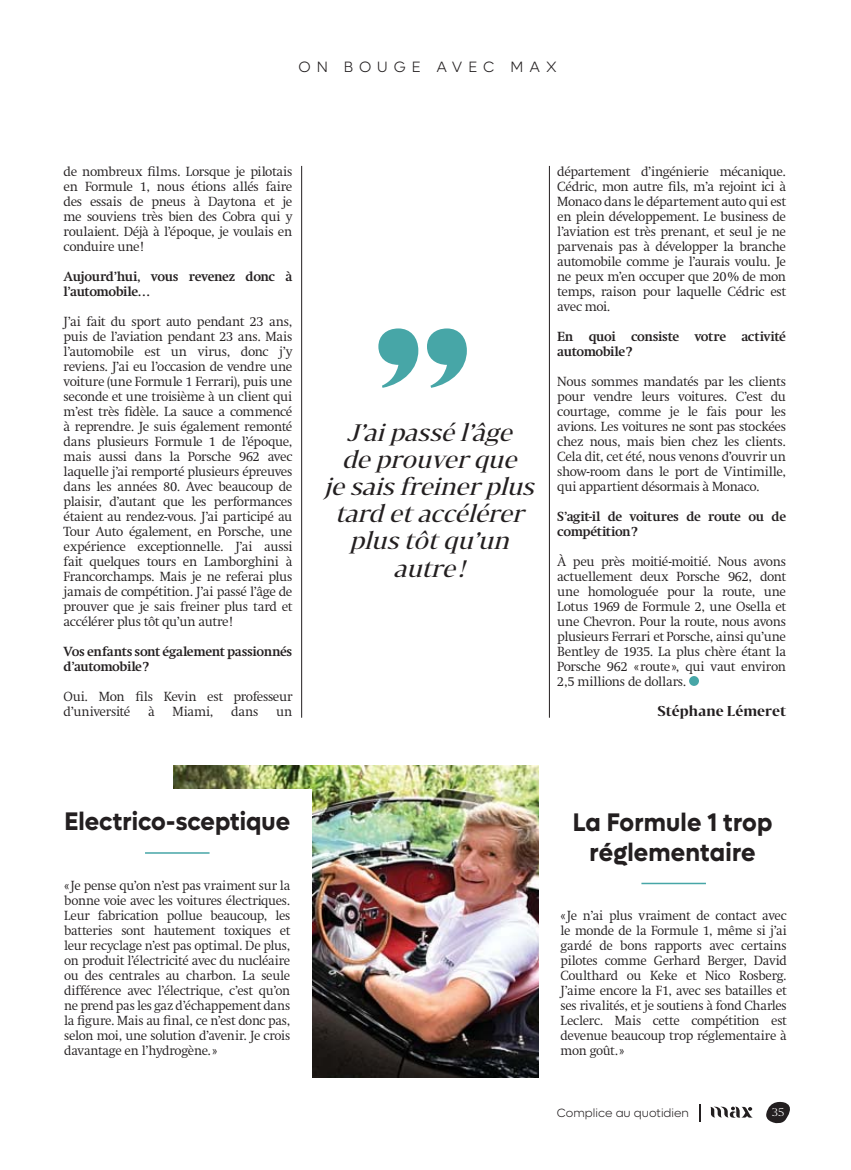
<style>
.page{position:relative;width:851px;height:1170px;background:#fff}
.page>*{position:absolute;margin:0;border:0;box-sizing:border-box;transform-origin:0 0}
.t1{font:700 196.5px "Bw Darius";color:#47a6a7}
.t2{font:700 25.5px/30px "Lufga";color:#231f20;text-align:center;scale:.95 1}
.t3{font:italic 22.5px/27px "Bw Darius";color:#231f20;text-align:center}
.t4{font:300 15px "Lufga";letter-spacing:.4em;color:#231f20}
.t5{font:300 13.5px/15px "Swift LT Std";letter-spacing:-.025em;color:#231f20;text-align:justify}
.t6{font:700 13.5px/15px "Swift LT Std";letter-spacing:-.035em;color:#231f20}
.t7{font:700 13.5px "Bw Darius";letter-spacing:.005em;color:#231f20}
.t8{font:300 12px "Lufga";color:#231f20}
.t9{font:300 10.5px "Bw Darius";color:#fff}
</style>
<div class="page">
<svg style="left:766px;top:1101px;width:24px;height:23px"></svg>
<img style="left:173px;top:765px;width:365px;height:312px">
<div style="left:30px;top:789px;width:282px;height:300px;background:#fff"></div>
<hr style="left:145px;top:852px;width:64px;height:1px;background:#47a6a7">
<hr style="left:641px;top:882px;width:64px;height:2px;background:#47a6a7">
<div style="left:689px;top:676px;width:9px;height:10px;background:#47a6a7;border-radius:50%"></div>
<hr style="left:301px;top:166px;width:1px;height:551px;background:#231f20">
<hr style="left:549px;top:166px;width:1px;height:551px;background:#231f20">
<svg style="left:699px;top:1104px;width:1px;height:17px"></svg>
<svg style="left:710px;top:1106px;width:43px;height:11px"></svg>
<p class="t4" style="left:298px;top:58px;width:260px">ON BOUGE AVEC MAX</p>
<p class="t5" style="left:64px;top:165px;width:230px">de nombreux films. Lorsque je pilotais en Formule 1, nous étions allés faire des essais de pneus à Daytona et je me souviens très bien des Cobra qui y roulaient. Déjà à l’époque, je voulais en conduire une !</p>
<p class="t6" style="left:64px;top:269px;width:230px">Aujourd’hui, vous revenez donc à l’automobile…</p>
<p class="t5" style="left:64px;top:315px;width:230px">J’ai fait du sport auto pendant 23 ans, puis de l’aviation pendant 23 ans. Mais l’automobile est un virus, donc j’y reviens. J’ai eu l’occasion de vendre une voiture (une Formule 1 Ferrari), puis une seconde et une troisième à un client qui m’est très fidèle. La sauce a commencé à reprendre. Je suis également remonté dans plusieurs Formule 1 de l’époque, mais aussi dans la Porsche 962 avec laquelle j’ai remporté plusieurs épreuves dans les années 80. Avec beaucoup de plaisir, d’autant que les performances étaient au rendez-vous. J’ai participé au Tour Auto également, en Porsche, une expérience exceptionnelle. J’ai aussi fait quelques tours en Lamborghini à Francorchamps. Mais je ne referai plus jamais de compétition. J’ai passé l’âge de prouver que je sais freiner plus tard et accélérer plus tôt qu’un autre !</p>
<p class="t6" style="left:64px;top:644px;width:230px">Vos enfants sont également passionnés d’automobile ?</p>
<p class="t5" style="left:64px;top:690px;width:230px">Oui. Mon fils Kevin est professeur d’université</p>
<p class="t5" style="left:148px;top:705px;width:8px">à</p>
<p class="t5" style="left:172px;top:705px;width:43px">Miami,</p>
<p class="t5" style="left:231px;top:705px;width:29px">dans</p>
<p class="t5" style="left:276px;top:705px;width:18px">un</p>
<h1 class="t1" style="left:474px;top:423px;width:106px;rotate:-180deg">“</h1>
<h3 class="t3" style="left:324px;top:421px;width:217px">J’aipassé l’âge<br>de prouverque<br>je sais freinerplus tard etaccélérer plus tôtqu’un autre !</h3>
<p class="t5" style="left:557px;top:165px;width:230px">département d’ingénierie mécanique.<br>Cédric, mon autre fils, m’a rejoint ici à Monaco dans le département auto qui est en plein développement. Le business de l’aviation est très prenant, et seul je ne parvenais pas à développer la branche automobile comme je l’aurais voulu. Je ne peux m’en occuper que 20 % de mon temps, raison pour laquelle Cédric est avec moi.</p>
<p class="t6" style="left:557px;top:329px;width:230px">En quoi consiste votre activité automobile ?</p>
<p class="t5" style="left:557px;top:375px;width:230px">Nous sommes mandatés par les clients pour vendre leurs voitures. C’est du courtage, comme je le fais pour les avions. Les voitures ne sont pas stockées chez nous, mais bien chez les clients.<br>Cela dit, cet été, nous venons d’ouvrir un show-room dans le port de Vintimille, qui appartient désormais à Monaco.</p>
<p class="t6" style="left:557px;top:509px;width:230px">S’agit-il de voitures de route ou de compétition ?</p>
<p class="t5" style="left:557px;top:555px;width:230px">À peu près moitié-moitié. Nous avons actuellement deux Porsche 962, dont une homologuée pour la route, une Lotus 1969 de Formule 2, une Osella et une Chevron. Pour la route, nous avons plusieurs Ferrari et Porsche, ainsi qu’une Bentley de 1935. La plus chère étant la Porsche 962 « route », qui vaut environ 2,5 millions de dollars.</p>
<p class="t7" style="left:657px;top:703px;width:130px">Stéphane Lémeret</p>
<h2 class="t2" style="left:64px;top:806px;width:239px">Electrico-sceptique</h2>
<p class="t5" style="left:64px;top:878px;width:228px">« Je pense qu’on n’est pas vraiment sur la bonne voie avec les voitures électriques.<br>Leur fabrication pollue beaucoup, les batteries sont hautement toxiques et leur recyclage n’est pas optimal. De plus, on produit l’électricité avec du nucléaire ou des centrales au charbon. La seule différence avec l’électrique, c’est qu’on ne prend pas les gaz d’échappement dans la figure. Mais au final, ce n’est donc pas, selon moi, une solution d’avenir. Je crois davantage en l’hydrogène. »</p>
<h2 class="t2" style="left:572px;top:807px;width:212px">La Formule 1 trop réglementaire</h2>
<p class="t5" style="left:560px;top:909px;width:227px">« Je n’ai plus vraiment de contact avec le monde de la Formule 1, même si j’ai gardé de bons rapports avec certains pilotes comme Gerhard Berger, David Coulthard ou Keke et Nico Rosberg.<br>J’aime encore la F1, avec ses batailles et ses rivalités, et je soutiens à fond Charles Leclerc. Mais cette compétition est devenue beaucoup trop réglementaire à mon goût. »</p>
<p class="t8" style="left:557px;top:1105px;width:134px">Complice au quotidien</p>
<p class="t9" style="left:771px;top:1106px;width:14px">35</p>
</div>
